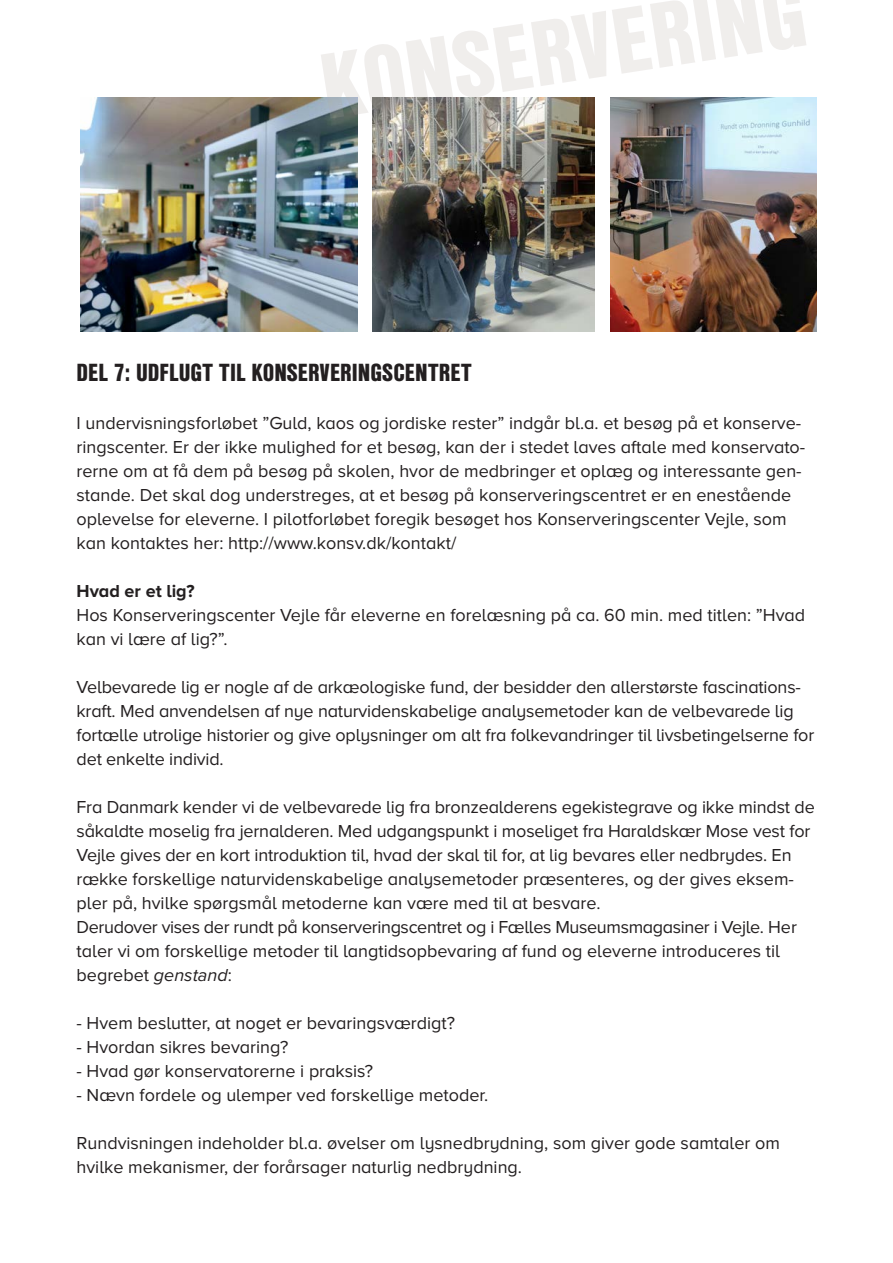
<style>
.page{position:relative;width:893px;height:1263px;background:#fff}
.page>*{position:absolute;margin:0;border:0;box-sizing:border-box;transform-origin:0 0}
.t1{font:900 24px "Nimbus San Con L";color:#231f20}
.t2{font:18px/24px "Proxima Nova A";color:#231f20}
.t3{font:700 18px "Proxima Nova A";color:#231f20}
.s1{font-style:italic}
</style>
<div class="page">
<img style="left:81px;top:98px;width:276px;height:234px">
<img style="left:372px;top:98px;width:222px;height:234px">
<img style="left:610px;top:98px;width:206px;height:234px">
<p class="t1" style="left:77px;top:355px;width:396px">DEL 7: UDFLUGT TIL KONSERVERINGSCENTRET</p>
<p class="t2" style="left:77px;top:411px;width:730px">I undervisningsforløbet ”Guld, kaos og jordiske rester” indgår bl.a. et besøg på et konserve&shy;ringscenter. Er der ikke mulighed for et besøg, kan der i stedet laves aftale med konservato&shy;rerne om at få dem på besøg på skolen, hvor de medbringer et oplæg og interessante gen&shy;stande. Det skal dog understreges, at et besøg på konserveringscentret er en enestående oplevelse for eleverne. I pilotforløbet foregik besøget hos Konserveringscenter Vejle, som kan kontaktes her: http://www.konsv.dk/kontakt/</p>
<p class="t3" style="left:77px;top:580px;width:120px">Hvad er et lig?</p>
<p class="t2" style="left:77px;top:603px;width:730px">Hos Konserveringscenter Vejle får eleverne en forelæsning på ca. 60 min. med titlen: ”Hvad kan vi lære af lig?”.</p>
<p class="t2" style="left:77px;top:675px;width:739px">Velbevarede lig er nogle af de arkæologiske fund, der besidder den allerstørste fascinations&shy;kraft. Med anvendelsen af nye naturvidenskabelige analysemetoder kan de velbevarede lig fortælle utrolige historier og give oplysninger om alt fra folkevandringer til livsbetingelserne for det enkelte individ.</p>
<p class="t2" style="left:77px;top:795px;width:740px">Fra Danmark kender vi de velbevarede lig fra bronzealderens egekistegrave og ikke mindst de såkaldte moselig fra jernalderen. Med udgangspunkt i moseliget fra Haraldskær Mose vest for Vejle gives der en kort introduktion til, hvad der skal til for, at lig bevares eller nedbrydes. En række forskellige naturvidenskabelige analysemetoder præsenteres, og der gives eksem&shy;pler på, hvilke spørgsmål metoderne kan være med til at besvare.</p>
<p class="t2" style="left:77px;top:914px;width:722px">Derudover vises der rundt på konserveringscentret og i Fælles Museumsmagasiner i Vejle. Her taler vi om forskellige metoder til langtidsopbevaring af fund og eleverne introduceres til begrebet <span class="s1">genstand</span>:</p>
<p class="t2" style="left:77px;top:1010px;width:380px">- Hvem beslutter, at noget er bevaringsværdigt?</p>
<p class="t2" style="left:77px;top:1034px;width:213px">- Hvordan sikres bevaring?</p>
<p class="t2" style="left:77px;top:1058px;width:298px">- Hvad gør konservatorerne i praksis?</p>
<p class="t2" style="left:77px;top:1082px;width:413px">- Nævn fordele og ulemper ved forskellige metoder.</p>
<p class="t2" style="left:77px;top:1130px;width:705px">Rundvisningen indeholder bl.a. øvelser om lysnedbrydning, som giver gode samtaler om hvilke mekanismer, der forårsager naturlig nedbrydning.</p>
</div>
